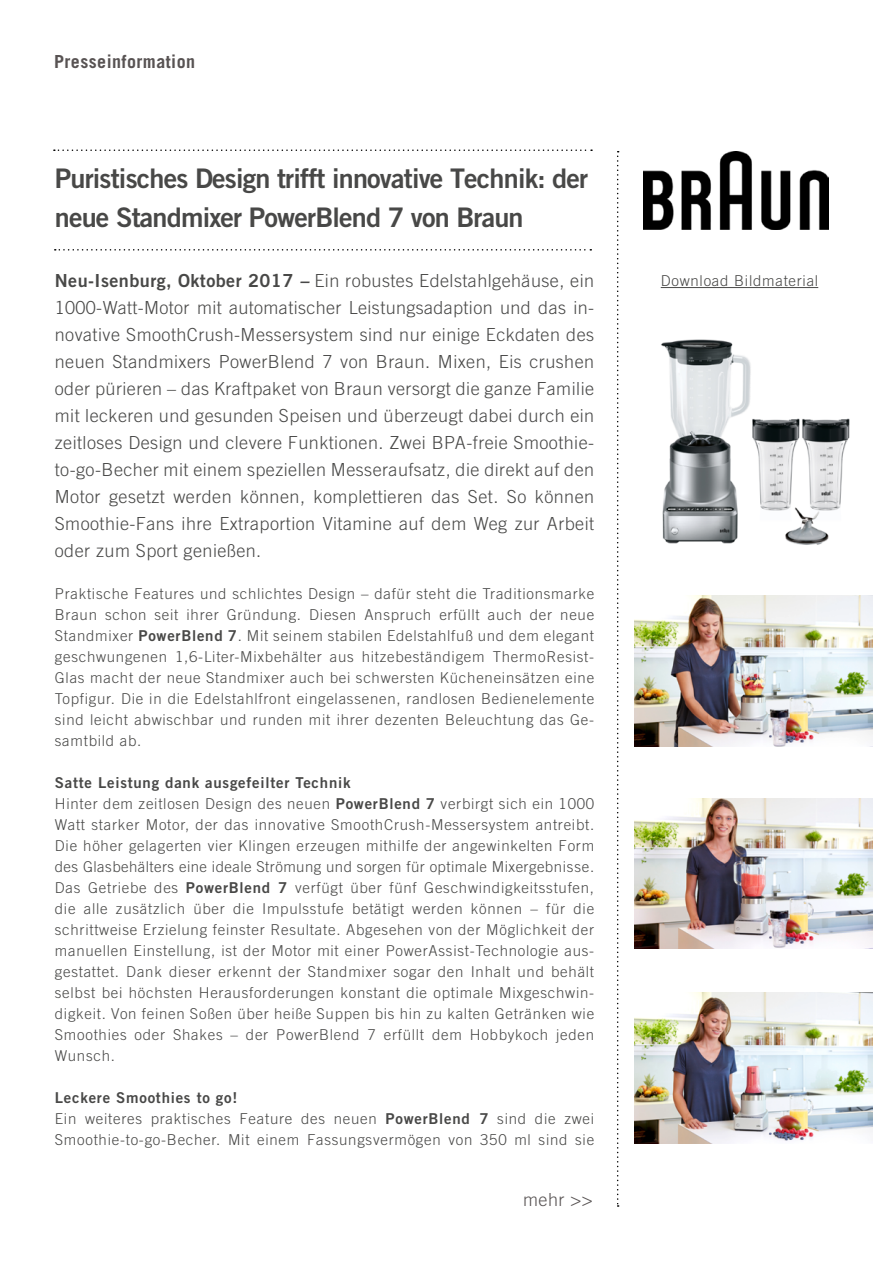
<style>
.page{position:relative;width:893px;height:1263px;background:#fff}
.page>*{position:absolute;margin:0;border:0;box-sizing:border-box;transform-origin:0 0}
.t1{font:27px/39px "Trade Gothic LT Bold Two";letter-spacing:-.03em;color:#484847}
.t2{font:300 18px/27px "Trade Gothic LT";letter-spacing:.025em;color:#484847;text-align:justify}
.t3{font:700 18px "Trade Gothic LT";letter-spacing:.025em;color:#585353}
.t4{font:300 18px "Trade Gothic LT";color:#585353}
.t5{font:300 15px/21px "Trade Gothic LT";letter-spacing:.05em;color:#484847;text-align:justify}
.t6{font:15px "Trade Gothic LT Bold Two";letter-spacing:.05em;color:#484847}
.s1{font-family:"Trade Gothic LT Bold Two";font-weight:400}
.s2{font-family:"Trade Gothic LT Bold Two";font-weight:400;font-style:italic}
</style>
<div class="page">
<img style="left:643px;top:151px;width:185px;height:78px">
<svg style="left:54px;top:149px;width:538px;height:2px"></svg>
<svg style="left:55px;top:249px;width:536px;height:2px"></svg>
<svg style="left:617px;top:151px;width:2px;height:1056px"></svg>
<img style="left:661px;top:339px;width:189px;height:206px">
<img style="left:635px;top:798px;width:238px;height:150px">
<img style="left:635px;top:993px;width:238px;height:151px">
<img style="left:635px;top:595px;width:238px;height:151px">
<hr style="left:661px;top:287px;width:157px;height:1px;background:#484847">
<p class="t3" style="left:54px;top:50px;width:143px">Presseinformation</p>
<h1 class="t1" style="left:55px;top:158px;width:535px">Puristisches Design trifft innovative Technik: der neue Standmixer PowerBlend 7 von Braun</h1>
<p class="t2" style="left:55px;top:267px;width:541px"><span class="s1">Neu-Isenburg, Oktober 2017</span> <span class="s2">–</span>Ein robustes Edelstahlgehäuse, ein 1000-Watt-Motor mit automatischer Leistungsadaption und das in&shy;novative SmoothCrush-Messersystem sind nur einige Eckdaten des neuen Standmixers PowerBlend 7 von Braun. Mixen, Eis crushen oder pürieren – das Kraftpaket von Braun versorgt die ganze Familie mit leckeren und gesunden Speisen und überzeugt dabei durch ein zeitloses Design und clevere Funktionen. Zwei BPA-freie Smoothie&shy;to-go-Becher mit einem speziellen Messeraufsatz, die direkt auf den Motor gesetzt werden können, komplettieren das Set. So können Smoothie-Fans ihre Extraportion Vitamine auf dem Weg zur Arbeit oder zum Sport genießen.</p>
<p class="t5" style="left:55px;top:583px;width:541px">Praktische Features und schlichtes Design – dafür steht die Traditionsmarke Braun schon seit ihrer Gründung. Diesen Anspruch erfüllt auch der neue Standmixer <span class="s1">PowerBlend 7</span>. Mit seinem stabilen Edelstahlfuß und dem elegant geschwungenen 1,6-Liter-Mixbehälter aus hitzebeständigem ThermoResist-Glas macht der neue Standmixer auch bei schwersten Kücheneinsätzen eine Topfigur. Die in die Edelstahlfront eingelassenen, randlosen Bedienelemente sind leicht abwischbar und runden mit ihrer dezenten Beleuchtung das Ge&shy;samtbild ab.</p>
<p class="t6" style="left:55px;top:773px;width:297px">Satte Leistung dank ausgefeilter Technik</p>
<p class="t5" style="left:55px;top:793px;width:541px">Hinter dem zeitlosen Design des neuen <span class="s1">PowerBlend 7</span> verbirgt sich ein 1000<br>Watt starker Motor, der das innovative SmoothCrush-Messersystem antreibt.<br>Die höher gelagerten vier Klingen erzeugen mithilfe der angewinkelten Form des Glasbehälters eine ideale Strömung und sorgen für optimale Mixergebnisse.<br>Das Getriebe des <span class="s1">PowerBlend 7</span> verfügt über fünf Geschwindigkeitsstufen, die alle zusätzlich über die Impulsstufe betätigt werden können – für die schrittweise Erzielung feinster Resultate. Abgesehen von der Möglichkeit der manuellen Einstellung, ist der Motor mit einer PowerAssist-Technologie aus&shy;gestattet. Dank dieser erkennt der Standmixer sogar den Inhalt und behält selbst bei höchsten Herausforderungen konstant die optimale Mixgeschwin&shy;digkeit. Von feinen Soßen über heiße Suppen bis hin zu kalten Getränken wie Smoothies oder Shakes – der PowerBlend 7 erfüllt dem Hobbykoch jeden Wunsch.</p>
<p class="t6" style="left:55px;top:1088px;width:184px">Leckere Smoothies to go!</p>
<p class="t5" style="left:55px;top:1108px;width:541px">Ein weiteres praktisches Feature des neuen <span class="s1">PowerBlend 7</span> sind die zwei<br>Smoothie-to-go-Becher. Mit einem Fassungsvermögen von 350 ml sind sie</p>
<p class="t4" style="left:523px;top:1189px;width:71px">mehr &gt;&gt;</p>
<p class="t5" style="left:661px;top:270px;width:159px">Download Bildmaterial</p>
</div>
